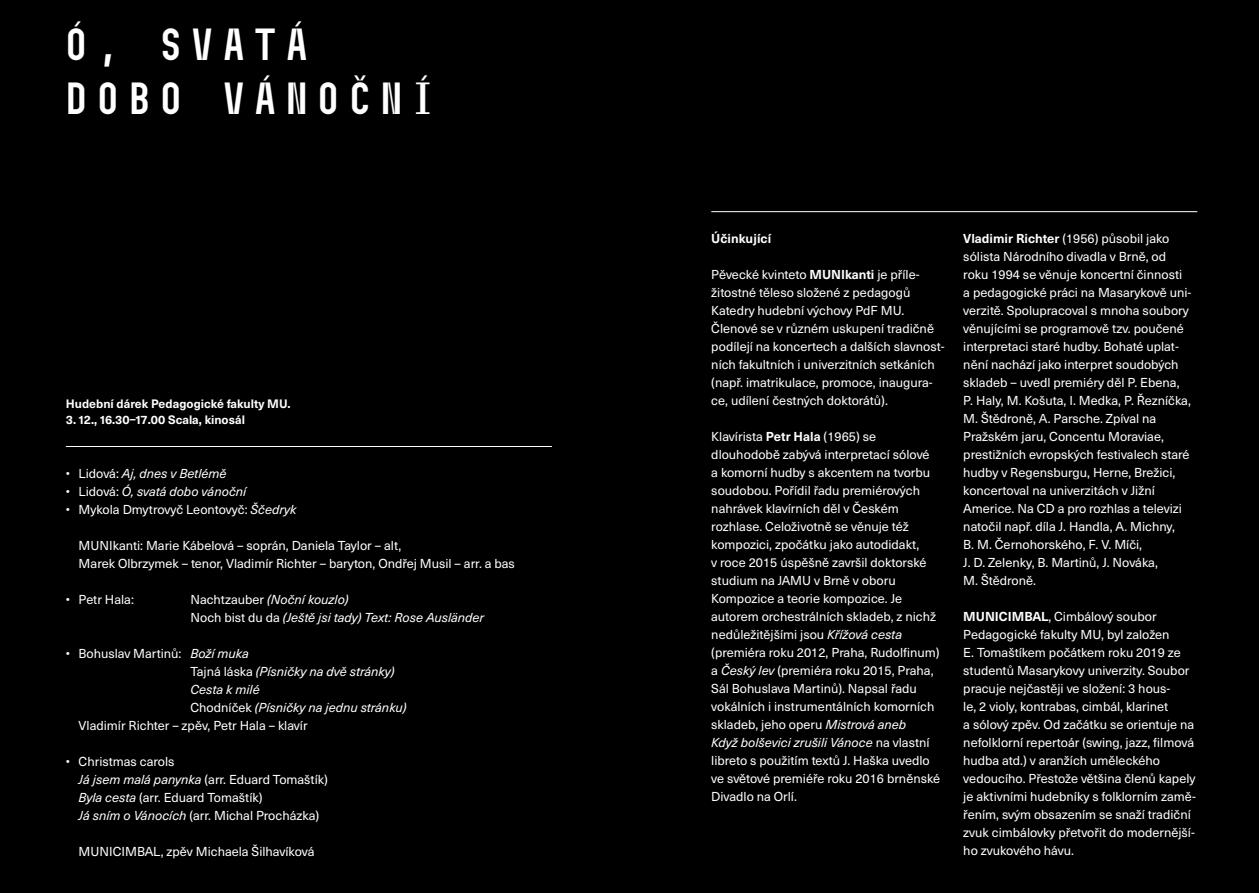
<style>
.page{position:relative;width:1259px;height:893px;background:#000}
.page>*{position:absolute;margin:0;border:0;box-sizing:border-box;transform-origin:0 0}
.t1{font:700 45px/54px "Muni";color:#fff}
.t2{font:12.75px/18px "Neue Haas Unica Pro";color:#fff}
.t3{font:italic 12.75px/18px "Neue Haas Unica Pro";color:#fff}
.t4{font:700 12.75px "Neue Haas Unica Pro";color:#fff}
.t5{font:700 12px "Neue Haas Unica Pro";color:#fff}
.s1{font-style:normal}
.s2{font-style:italic}
.s3{font-weight:700}
</style>
<div class="page">
<hr style="left:711px;top:211px;width:486px;height:1px;background:#fff">
<hr style="left:66px;top:446px;width:486px;height:1px;background:#fff">
<h1 class="t1" style="left:61px;top:17px;width:379px">Ó, SVATÁ<br>DOBO VÁNOČNÍ</h1>
<p class="t5" style="left:66px;top:396px;width:226px">Hudební dárek Pedagogické fakulty MU.</p>
<p class="t5" style="left:66px;top:413px;width:181px">3. 12., 16.30–17.00 Scala, kinosál</p>
<p class="t3" style="left:66px;top:465px;width:162px"><span class="s1">• Lidová:</span> Aj, dnes v Betlémě</p>
<p class="t3" style="left:66px;top:483px;width:182px"><span class="s1">• Lidová:</span> Ó, svatá dobo vánoční</p>
<p class="t2" style="left:66px;top:501px;width:232px">• Mykola Dmytrovyč Leontovyč: <span class="s2">Ščedryk</span></p>
<p class="t2" style="left:79px;top:537px;width:438px">MUNIkanti: Marie Kábelová – soprán, Daniela Taylor – alt,<br>Marek Olbrzymek – tenor, Vladimír Richter – baryton, Ondřej Musil – arr. a bas</p>
<p class="t2" style="left:66px;top:591px;width:69px">• Petr Hala:</p>
<p class="t3" style="left:190px;top:591px;width:295px"><span class="s1">Nachtzauber</span> (Noční kouzlo)<br><span class="s1">Noch bist du da</span> (Ještě jsi tady) Text: Rose Ausländer</p>
<p class="t2" style="left:66px;top:645px;width:184px">• Bohuslav Martinů: <span class="s2">Boží muka</span></p>
<p class="t3" style="left:190px;top:663px;width:206px"><span class="s1">Tajná láska</span> (Písničky na dvě stránky)</p>
<p class="t3" style="left:190px;top:681px;width:71px">Cesta k milé</p>
<p class="t3" style="left:190px;top:699px;width:218px"><span class="s1">Chodníček</span> (Písničky na jednu stránku)</p>
<p class="t2" style="left:79px;top:717px;width:230px">Vladimír Richter – zpěv, Petr Hala – klavír</p>
<p class="t2" style="left:79px;top:753px;width:251px;text-indent:-13px">• Christmas carols<br><span class="s2">Já jsem malá panynka</span> (arr. Eduard Tomaštík)<br><span class="s2">Byla cesta</span> (arr. Eduard Tomaštík)<br><span class="s2">Já sním o Vánocích</span> (arr. Michal Procházka)</p>
<p class="t2" style="left:79px;top:843px;width:237px">MUNICIMBAL, zpěv Michaela Šilhavíková</p>
<p class="t4" style="left:711px;top:230px;width:61px">Účinkující</p>
<p class="t2" style="left:711px;top:265px;width:235px">Pěvecké kvinteto <span class="s3">MUNIkanti</span> je příle&shy;žitostné těleso složené z pedagogů Katedry hudební výchovy PdF MU.<br>Členové se v různém uskupení tradičně podílejí na koncertech a dalších slavnost&shy;ních fakultních i univerzitních setkáních (např. imatrikulace, promoce, inaugura&shy;ce, udílení čestných doktorátů).</p>
<p class="t2" style="left:711px;top:427px;width:230px">Klavírista <span class="s3">Petr Hala</span> (1965) se dlouhodobě zabývá interpretací sólové<br>a komorní hudby s akcentem na tvorbu soudobou. Pořídil řadu premiérových nahrávek klavírních děl v Českém rozhlase. Celoživotně se věnuje též kompozici, zpočátku jako autodidakt,<br>v roce 2015 úspěšně završil doktorské studium na JAMU v Brně v oboru Kompozice a teorie kompozice. Je autorem orchestrálních skladeb, z nichž nedůležitějšími jsou <span class="s2">Křížová cesta </span>(premiéra roku 2012, Praha, Rudolfinum) a <span class="s2">Český lev</span> (premiéra roku 2015, Praha, Sál Bohuslava Martinů). Napsal řadu vokálních i instrumentálních komorních skladeb, jeho operu <span class="s2">Mistrová aneb<br>Když bolševici zrušili Vánoce</span> na vlastní libreto s použitím textů J. Haška uvedlo ve světové premiéře roku 2016 brněnské Divadlo na Orlí.</p>
<p class="t2" style="left:963px;top:229px;width:229px"><span class="s3">Vladimir Richter</span> (1956) působil jako sólista Národního divadla v Brně, od roku 1994 se věnuje koncertní činnosti a pedagogické práci na Masarykově uni&shy;verzitě. Spolupracoval s mnoha soubory věnujícími se programově tzv. poučené interpretaci staré hudby. Bohaté uplat&shy;nění nachází jako interpret soudobých skladeb – uvedl premiéry děl P. Ebena, P. Haly, M. Košuta, I. Medka, P. Řezníčka, M. Štědroně, A. Parsche. Zpíval na Pražském jaru, Concentu Moraviae, prestižních evropských festivalech staré hudby v Regensburgu, Herne, Brežici, koncertoval na univerzitách v Jižní Americe. Na CD a pro rozhlas a televizi natočil např. díla J. Handla, A. Michny,<br>B. M. Černohorského, F. V. Míči,<br>J. D. Zelenky, B. Martinů, J. Nováka,<br>M. Štědroně.</p>
<p class="t2" style="left:963px;top:607px;width:234px"><span class="s3">MUNICIMBAL</span>, Cimbálový soubor Pedagogické fakulty MU, byl založen<br>E. Tomaštíkem počátkem roku 2019 ze studentů Masarykovy univerzity. Soubor pracuje nejčastěji ve složení: 3 hous-<br>le, 2 violy, kontrabas, cimbál, klarinet<br>a sólový zpěv. Od začátku se orientuje na nefolklorní repertoár (swing, jazz, filmová hudba atd.) v aranžích uměleckého vedoucího. Přestože většina členů kapely je aktivními hudebníky s folklorním zamě&shy;řením, svým obsazením se snaží tradiční zvuk cimbálovky přetvořit do modernější&shy;ho zvukového hávu.</p>
</div>
